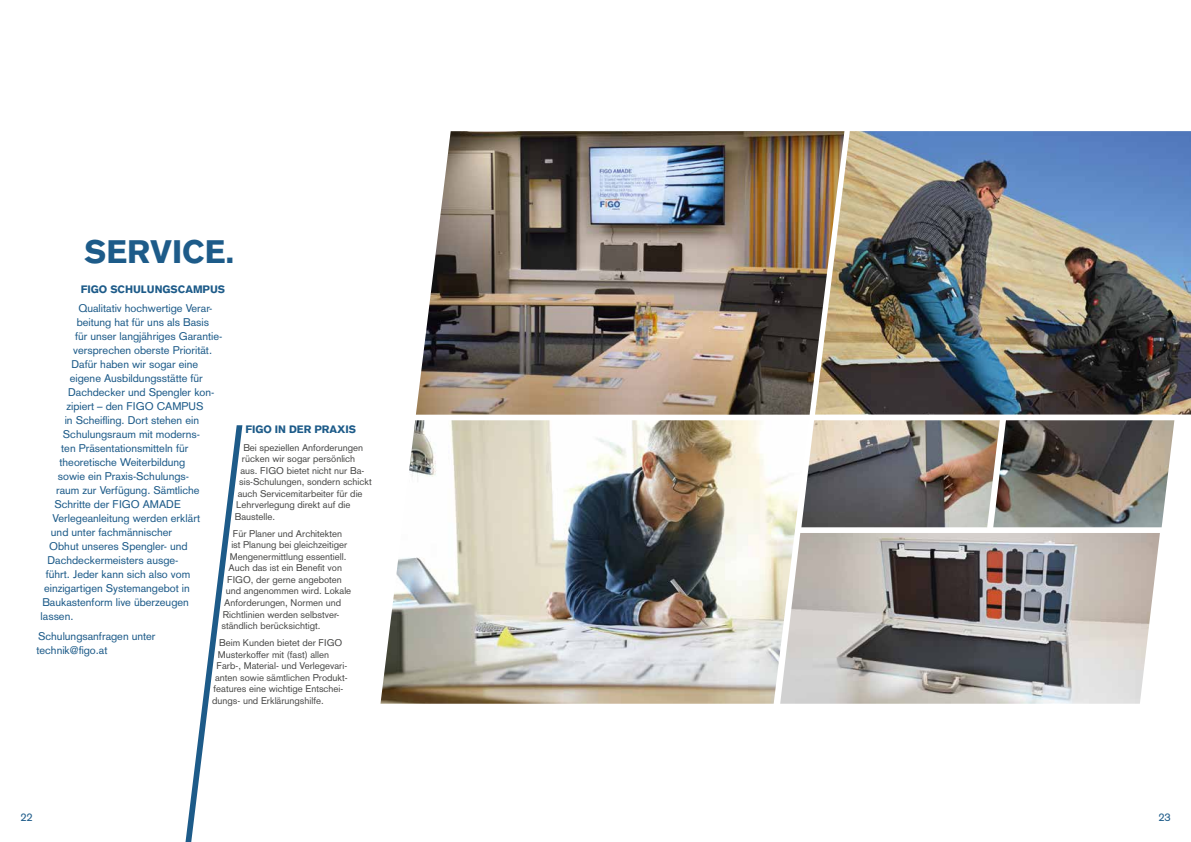
<style>
.page{position:relative;width:1191px;height:842px;background:#fff}
.page>*{position:absolute;margin:0;border:0;box-sizing:border-box;transform-origin:0 0}
.t1{font:900 32px "Akzidenz Grotesk";color:#1d5b89}
.t2{font:11px/14px "Akzidenz Grotesk";color:#1d5b89}
.t3{font:900 10.6px "Akzidenz Grotesk";color:#1d5b89}
.t4{font:9.6px "Akzidenz Grotesk";color:#4a4a49}
</style>
<div class="page">
<svg style="left:185px;top:425px;width:57px;height:417px"></svg>
<img style="left:380px;top:420px;width:428px;height:284px">
<img style="left:416px;top:131px;width:399px;height:284px">
<img style="left:801px;top:420px;width:192px;height:107px">
<img style="left:993px;top:420px;width:181px;height:107px">
<img style="left:780px;top:533px;width:380px;height:171px">
<img style="left:815px;top:131px;width:376px;height:284px">
<h1 class="t1" style="left:84px;top:233px;width:151px">SERVICE.</h1>
<p class="t3" style="left:81px;top:283px;width:146px">FIGO SCHULUNGSCAMPUS</p>
<p class="t2" style="left:78px;top:302px;width:136px">Qualitativ hochwertige Verar-</p>
<p class="t2" style="left:77px;top:316px;width:134px">beitung hat für uns als Basis</p>
<p class="t2" style="left:75px;top:330px;width:149px">für unser langjähriges Garantie-</p>
<p class="t2" style="left:73px;top:344px;width:140px">versprechen oberste Priorität.</p>
<p class="t2" style="left:72px;top:358px;width:128px">Dafür haben wir sogar eine</p>
<p class="t2" style="left:70px;top:372px;width:135px">eigene Ausbildungsstätte für</p>
<p class="t2" style="left:68px;top:386px;width:148px">Dachdecker und Spengler kon-</p>
<p class="t2" style="left:66px;top:400px;width:138px">zipiert – den FIGO CAMPUS</p>
<p class="t2" style="left:65px;top:414px;width:136px">in Scheifling. Dort stehen ein</p>
<p class="t2" style="left:63px;top:428px;width:139px">Schulungsraum mit moderns-</p>
<p class="t2" style="left:61px;top:442px;width:129px">ten Präsentationsmitteln für</p>
<p class="t2" style="left:60px;top:456px;width:127px">theoretische Weiterbildung</p>
<p class="t2" style="left:58px;top:470px;width:133px">sowie ein Praxis-Schulungs-</p>
<p class="t2" style="left:56px;top:484px;width:145px">raum zur Verfügung. Sämtliche</p>
<p class="t2" style="left:54px;top:498px;width:128px">Schritte der FIGO AMADE</p>
<p class="t2" style="left:53px;top:512px;width:149px">Verlegeanleitung werden erklärt</p>
<p class="t2" style="left:51px;top:526px;width:123px">und unter fachmännischer</p>
<p class="t2" style="left:49px;top:540px;width:140px">Obhut unseres Spengler- und</p>
<p class="t2" style="left:47px;top:554px;width:133px">Dachdeckermeisters ausge-</p>
<p class="t2" style="left:46px;top:568px;width:146px">führt. Jeder kann sich also vom</p>
<p class="t2" style="left:44px;top:582px;width:147px">einzigartigen Systemangebot in</p>
<p class="t2" style="left:42px;top:596px;width:148px">Baukastenform live überzeugen</p>
<p class="t2" style="left:41px;top:610px;width:34px">lassen.</p>
<p class="t2" style="left:36px;top:629px;width:121px">Schulungsanfragen unter technik@figo.at</p>
<p class="t3" style="left:245px;top:423px;width:112px">FIGO IN DER PRAXIS</p>
<p class="t4" style="left:243px;top:442px;width:121px">Bei speziellen Anforderungen</p>
<p class="t4" style="left:242px;top:453px;width:115px">rücken wir sogar persönlich</p>
<p class="t4" style="left:240px;top:465px;width:125px">aus. FIGO bietet nicht nur Ba-</p>
<p class="t4" style="left:239px;top:476px;width:134px">sis-Schulungen, sondern schickt</p>
<p class="t4" style="left:238px;top:488px;width:126px">auch Servicemitarbeiter für die</p>
<p class="t4" style="left:236px;top:499px;width:116px">Lehrverlegung direkt auf die</p>
<p class="t4" style="left:235px;top:511px;width:42px">Baustelle.</p>
<p class="t4" style="left:233px;top:528px;width:111px">Für Planer und Architekten</p>
<p class="t4" style="left:231px;top:539px;width:117px">ist Planung bei gleichzeitiger</p>
<p class="t4" style="left:230px;top:551px;width:118px">Mengenermittlung essentiell.</p>
<p class="t4" style="left:228px;top:562px;width:115px">Auch das ist ein Benefit von</p>
<p class="t4" style="left:227px;top:574px;width:116px">FIGO, der gerne angeboten</p>
<p class="t4" style="left:226px;top:585px;width:127px">und angenommen wird. Lokale</p>
<p class="t4" style="left:224px;top:597px;width:118px">Anforderungen, Normen und</p>
<p class="t4" style="left:223px;top:608px;width:118px">Richtlinien werden selbstver-</p>
<p class="t4" style="left:221px;top:620px;width:100px">ständlich berücksichtigt.</p>
<p class="t4" style="left:219px;top:637px;width:125px">Beim Kunden bietet der FIGO</p>
<p class="t4" style="left:218px;top:649px;width:113px">Musterkoffer mit (fast) allen</p>
<p class="t4" style="left:216px;top:660px;width:132px">Farb-, Material- und Verlegevari-</p>
<p class="t4" style="left:215px;top:672px;width:134px">anten sowie sämtlichen Produkt-</p>
<p class="t4" style="left:214px;top:683px;width:131px">features eine wichtige Entschei-</p>
<p class="t4" style="left:212px;top:695px;width:113px">dungs- und Erklärungshilfe.</p>
<p class="t2" style="left:20px;top:810px;width:14px">22</p>
<p class="t2" style="left:1158px;top:810px;width:14px">23</p>
</div>
